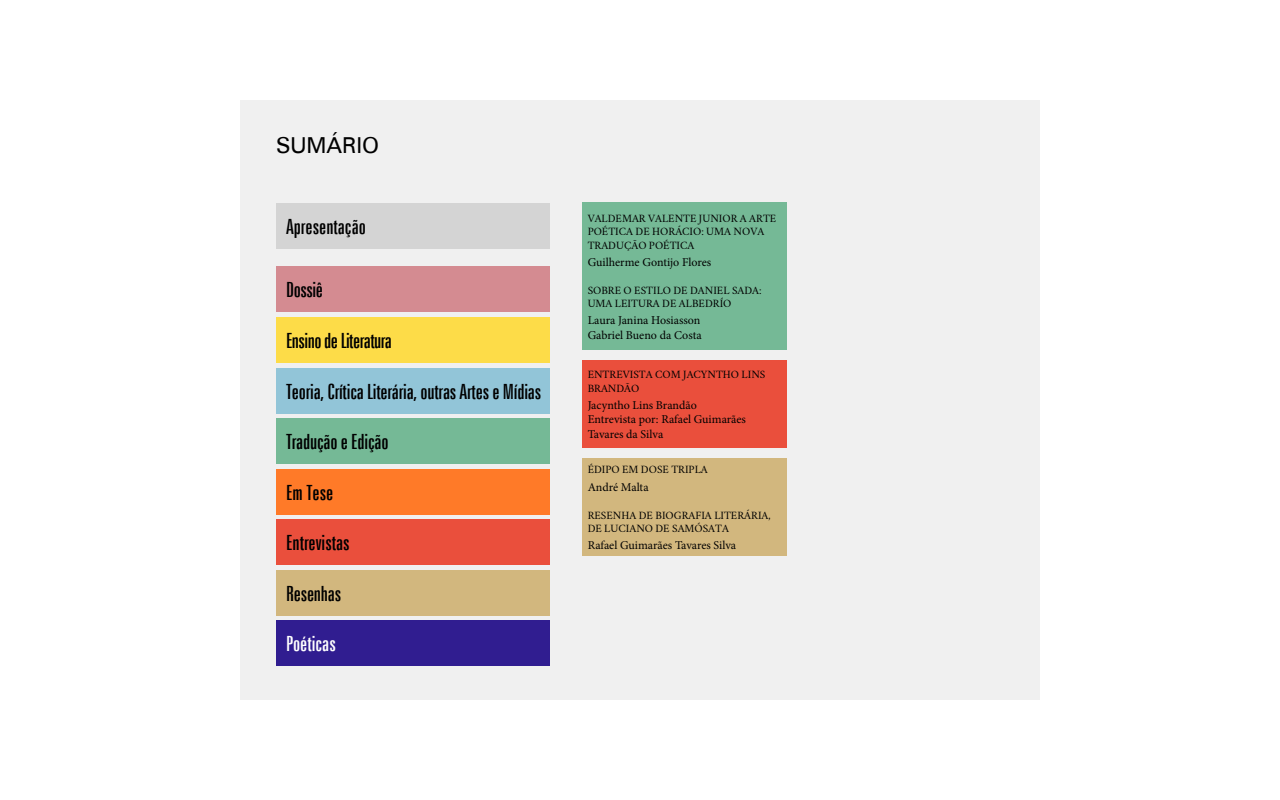
<style>
.page{position:relative;width:1280px;height:800px;background:#fff}
.page>*{position:absolute;margin:0;border:0;box-sizing:border-box;transform-origin:0 0}
.t1{font:22px "Zurich BT";color:#000}
.t2{font:extra-condensed 21px "Zurich BT";letter-spacing:-.01em;color:#000}
.t3{font:extra-condensed 21px "Zurich BT";color:#fff}
.t4{font:12px/14.4px "Minion Pro";color:#000}
.t5{font:11px/13.2px "Crimson";color:#000}
</style>
<div class="page">
<div style="left:240px;top:100px;width:800px;height:600px;background:#f0f0f0"></div>
<div style="left:582px;top:203px;width:205px;height:147px;background:#75b996"></div>
<div style="left:582px;top:360px;width:205px;height:88px;background:#ea4f3c"></div>
<div style="left:582px;top:458px;width:205px;height:98px;background:#d2b77e"></div>
<div style="left:276px;top:203px;width:274px;height:46px;background:#d4d4d4"></div>
<div style="left:276px;top:266px;width:274px;height:46px;background:#d48b91"></div>
<div style="left:276px;top:418px;width:274px;height:46px;background:#75b996"></div>
<div style="left:276px;top:519px;width:274px;height:46px;background:#ea4f3c"></div>
<div style="left:276px;top:570px;width:274px;height:46px;background:#d2b77e"></div>
<div style="left:276px;top:620px;width:274px;height:46px;background:#301d90"></div>
<div style="left:276px;top:469px;width:274px;height:46px;background:#ff7a28"></div>
<div style="left:276px;top:317px;width:274px;height:46px;background:#fddc48"></div>
<div style="left:276px;top:368px;width:274px;height:46px;background:#92c5d8"></div>
<p class="t1" style="left:276px;top:132px;width:105px">SUMÁRIO</p>
<p class="t2" style="left:286px;top:214px;width:81px">Apresentação</p>
<p class="t2" style="left:286px;top:278px;width:39px">Dossiê</p>
<p class="t2" style="left:286px;top:329px;width:108px">Ensino de Literatura</p>
<p class="t2" style="left:286px;top:379px;width:257px">Teoria, Crítica Literária, outras Artes e Mídias</p>
<p class="t2" style="left:286px;top:430px;width:104px">Tradução e Edição</p>
<p class="t2" style="left:286px;top:480px;width:49px">Em Tese</p>
<p class="t2" style="left:286px;top:531px;width:65px">Entrevistas</p>
<p class="t2" style="left:286px;top:581px;width:57px">Resenhas</p>
<p class="t3" style="left:286px;top:632px;width:51px">Poéticas</p>
<p class="t5" style="left:588px;top:211px;width:190px">VALDEMAR VALENTE JUNIOR A ARTE<br>POÉTICA DE HORÁCIO: UMA NOVA<br>TRADUÇÃO POÉTICA</p>
<p class="t4" style="left:588px;top:255px;width:125px">Guilherme Gontijo Flores</p>
<p class="t5" style="left:588px;top:283px;width:175px">SOBRE O ESTILO DE DANIEL SADA:<br>UMA LEITURA DE ALBEDRÍO</p>
<p class="t4" style="left:588px;top:313px;width:116px">Laura Janina Hosiasson<br>Gabriel Bueno da Costa</p>
<p class="t5" style="left:588px;top:368px;width:179px">ENTREVISTA COM JACYNTHO LINS<br>BRANDÃO</p>
<p class="t4" style="left:588px;top:398px;width:160px">Jacyntho Lins Brandão<br>Entrevista por: Rafael Guimarães<br>Tavares da Silva</p>
<p class="t5" style="left:588px;top:462px;width:122px">ÉDIPO EM DOSE TRIPLA</p>
<p class="t4" style="left:588px;top:480px;width:62px">André Malta</p>
<p class="t5" style="left:588px;top:508px;width:185px">RESENHA DE BIOGRAFIA LITERÁRIA,<br>DE LUCIANO DE SAMÓSATA</p>
<p class="t4" style="left:588px;top:538px;width:150px">Rafael Guimarães Tavares Silva</p>
</div>
